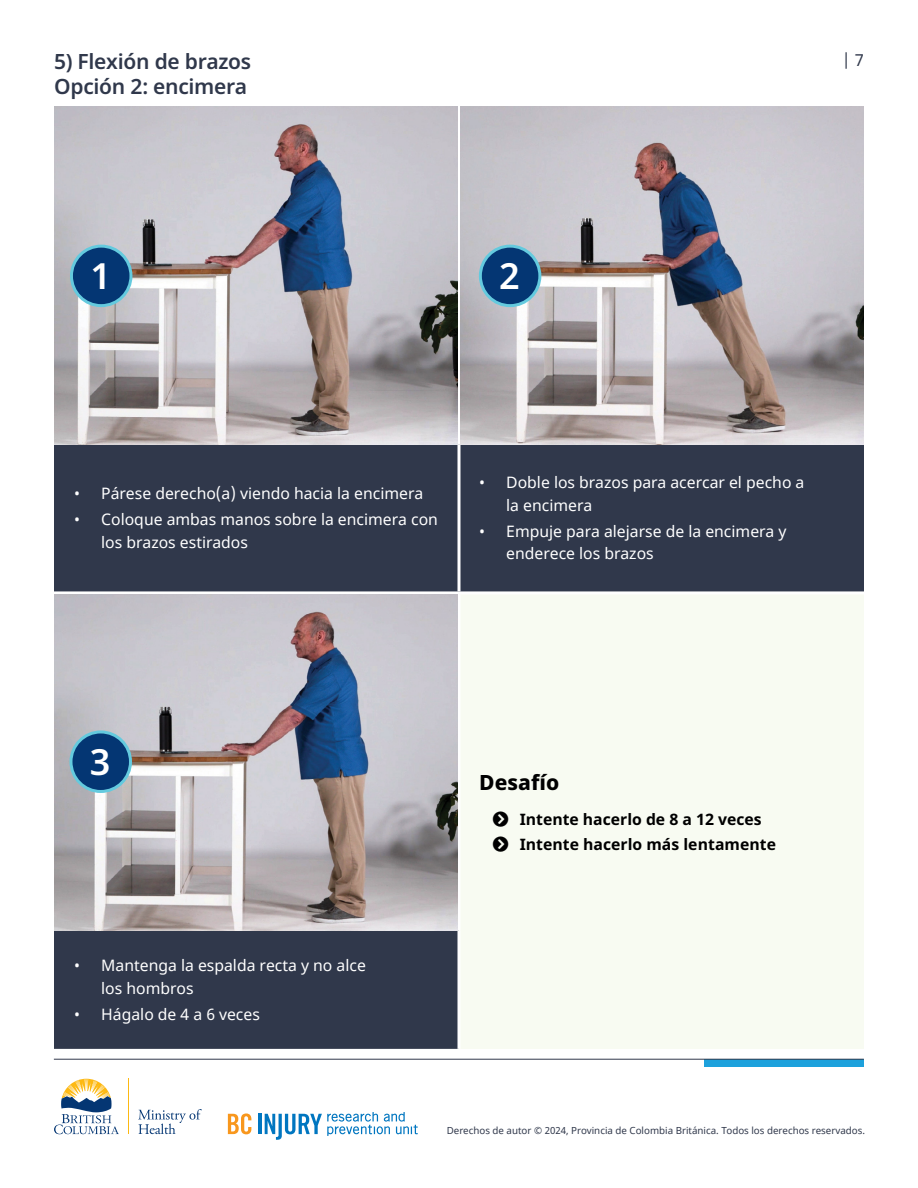
<style>
.page{position:relative;width:918px;height:1188px;background:#fff}
.page>*{position:absolute;margin:0;border:0;box-sizing:border-box;transform-origin:0 0}
.Heading_3_-_Noto_copy_no_side_bar{font:600 36px "Noto Sans";color:#fff}
.Heading_3_-_Noto_copy_no_side_bar-2{font:600 21px/25.2px "Noto Sans";letter-spacing:-.015em;color:#30384b}
.Heading_4_-_Noto{font:800 21px "Noto Sans";color:#000}
.t1{font:16.5px "Noto Sans";color:#30384b}
.t2{font:15.75px/22.5px "Noto Sans";color:#fff}
.t3{font:700 15.75px "Noto Sans";color:#000}
.t4{font:9.75px "Noto Sans";color:#30384b}
</style>
<div class="page">
<div style="left:704px;top:1059px;width:160px;height:8px;background:#1da1dc"></div>
<svg style="left:228px;top:1113px;width:23px;height:21px"></svg>
<hr style="left:258px;top:1114px;width:3px;height:20px;background:#0076c0">
<svg style="left:265px;top:1112px;width:153px;height:28px"></svg>
<svg style="left:138px;top:1109px;width:64px;height:25px"></svg>
<svg style="left:54px;top:1079px;width:65px;height:55px"></svg>
<hr style="left:128px;top:1079px;width:1px;height:55px;background:#fdb913">
<hr style="left:54px;top:1059px;width:810px;height:1px;background:#30384b">
<div style="left:54px;top:444px;width:810px;height:605px;background:#30384b"></div>
<div style="left:459px;top:593px;width:405px;height:456px;background:#f8fbf2"></div>
<hr style="left:458px;top:444px;width:2px;height:147px;background:#fff">
<hr style="left:54px;top:591px;width:405px;height:3px;background:#fff">
<hr style="left:459px;top:591px;width:405px;height:3px;background:#fff">
<hr style="left:458px;top:594px;width:2px;height:336px;background:#fff">
<hr style="left:458px;top:930px;width:2px;height:119px;background:#fff">
<img style="left:54px;top:107px;width:404px;height:337px">
<img style="left:460px;top:107px;width:404px;height:337px">
<img style="left:54px;top:594px;width:404px;height:336px">
<div style="left:71px;top:246px;width:60px;height:60px;background:#043673;border-radius:50%"></div>
<div style="left:70px;top:245px;width:62px;height:62px;border:3px solid #64cade;border-radius:50%"></div>
<div style="left:480px;top:246px;width:60px;height:60px;background:#043673;border-radius:50%"></div>
<div style="left:479px;top:245px;width:62px;height:62px;border:3px solid #64cade;border-radius:50%"></div>
<div style="left:71px;top:732px;width:60px;height:59px;background:#043673;border-radius:50%"></div>
<div style="left:69px;top:730px;width:63px;height:63px;border:3px solid #64cade;border-radius:50%"></div>
<p class="Heading_3_-_Noto_copy_no_side_bar-2" style="left:54px;top:49px;width:199px">5) Flexión de brazos<br>Opción 2: encimera</p>
<p class="Heading_3_-_Noto_copy_no_side_bar" style="left:90px;top:250px;width:22px">1</p>
<p class="Heading_3_-_Noto_copy_no_side_bar" style="left:499px;top:250px;width:22px">2</p>
<p class="t1" style="left:842px;top:48px;width:24px">| 7</p>
<p class="t2" style="left:74px;top:483px;width:350px">• Párese derecho(a) viendo hacia la encimera</p>
<p class="t2" style="left:101px;top:509px;width:338px;text-indent:-27px">• Coloque ambas manos sobre la encimera con los brazos estirados</p>
<p class="t2" style="left:506px;top:472px;width:300px;text-indent:-27px">• Doble los brazos para acercar el pecho a la encimera</p>
<p class="t2" style="left:506px;top:520px;width:282px;text-indent:-27px">• Empuje para alejarse de la encimera y enderece los brazos</p>
<p class="Heading_3_-_Noto_copy_no_side_bar" style="left:90px;top:736px;width:22px">3</p>
<p class="t2" style="left:101px;top:955px;width:266px;text-indent:-27px">• Mantenga la espalda recta y no alce los hombros</p>
<p class="t2" style="left:74px;top:1003px;width:187px">• Hágalo de 4 a 6 veces</p>
<p class="Heading_4_-_Noto" style="left:479px;top:767px;width:81px">Desafío</p>
<p class="t3" style="left:520px;top:808px;width:243px">Intente hacerlo de 8 a 12 veces</p>
<p class="t3" style="left:520px;top:834px;width:258px">Intente hacerlo más lentamente</p>
<p class="t4" style="left:447px;top:1124px;width:420px">Derechos de autor © 2024, Provincia de Colombia Británica. Todos los derechos reservados.</p>
</div>
